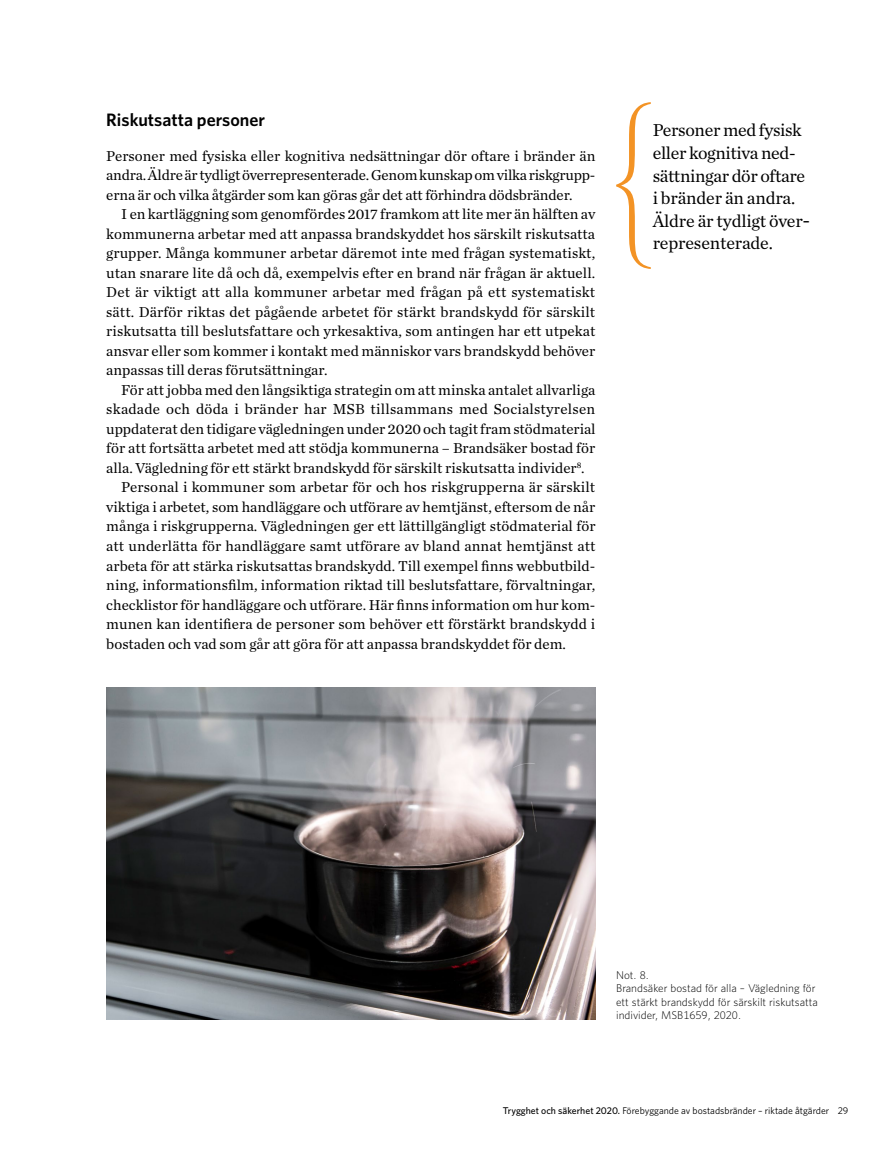
<style>
.page{position:relative;width:893px;height:1149px;background:#fff}
.page>*{position:absolute;margin:0;border:0;box-sizing:border-box;transform-origin:0 0}
.t1{font:18px/22.5px "Chronicle Text G1";letter-spacing:-.02em;color:#000}
.Mellanrubrik_H2{font:600 18px "Whitney";color:#000}
.Brödtext_indrag{font:15px/19.5px "Chronicle Text G1";color:#000;text-align:justify}
.Brödtext{font:15px/19.5px "Chronicle Text G1";letter-spacing:-.01em;color:#000;text-align:justify}
.Fotnot{font:300 11.25px/13.5px "Whitney";color:#000}
.t2{font:9.75px "Whitney";color:#000}
.s1{font-weight:500}
</style>
<div class="page">
<svg style="left:616px;top:102px;width:35px;height:167px"></svg>
<img style="left:106px;top:687px;width:489px;height:332px">
<h2 class="Mellanrubrik_H2" style="left:106px;top:108px;width:160px">Riskutsatta personer</h2>
<p class="Brödtext" style="left:106px;top:145px;width:491px">Personer med fysiska eller kognitiva nedsättningar dör oftare i bränder än andra. Äldre är tydligt överrepresenterade. Genom kunskap om vilka riskgrupp&shy;erna är och vilka åtgärder som kan göras går det att förhindra dödsbränder.</p>
<p class="Brödtext_indrag" style="left:106px;top:203px;width:491px;text-indent:15px">I en kartläggning som genomfördes 2017 framkom att lite mer än hälften av kommunerna arbetar med att anpassa brandskyddet hos särskilt riskutsatta grupper. Många kommuner arbetar däremot inte med frågan systematiskt, utan snarare lite då och då, exempelvis efter en brand när frågan är aktuell.<br>Det är viktigt att alla kommuner arbetar med frågan på ett systematiskt sätt. Därför riktas det pågående arbetet för stärkt brandskydd för särskilt riskutsatta till beslutsfattare och yrkesaktiva, som antingen har ett utpekat ansvar eller som kommer i kontakt med människor vars brandskydd behöver anpassas till deras förutsättningar.</p>
<p class="Brödtext_indrag" style="left:106px;top:379px;width:491px;text-indent:15px">För att jobba med den långsiktiga strategin om att minska antalet allvarliga skadade och döda i bränder har MSB tillsammans med Socialstyrelsen uppdaterat den tidigare vägledningen under 2020 och tagit fram stödmaterial för att fortsätta arbetet med att stödja kommunerna – Brandsäker bostad för alla. Vägledning för ett stärkt brandskydd för särskilt riskutsatta individer<sup>8</sup>.</p>
<p class="Brödtext_indrag" style="left:106px;top:476px;width:491px;text-indent:15px">Personal i kommuner som arbetar för och hos riskgrupperna är särskilt viktiga i arbetet, som handläggare och utförare av hemtjänst, eftersom de når många i riskgrupperna. Vägledningen ger ett lättillgängligt stödmaterial för att underlätta för handläggare samt utförare av bland annat hemtjänst att arbeta för att stärka riskutsattas brandskydd. Till exempel finns webbutbild&shy;ning, informationsfilm, information riktad till beslutsfattare, förvaltningar, checklistor för handläggare och utförare. Här finns information om hur kom&shy;munen kan identifiera de personer som behöver ett förstärkt brandskydd i bostaden och vad som går att göra för att anpassa brandskyddet för dem.</p>
<p class="t1" style="left:653px;top:118px;width:157px">Personer med fysisk eller kognitiva ned&shy;sättningar dör oftare i bränder än andra.<br>Äldre är tydligt över&shy;representerade.</p>
<p class="Fotnot" style="left:616px;top:967px;width:203px">Not. 8.<br>Brandsäker bostad för alla – Vägledning för ett stärkt brandskydd för särskilt riskutsatta individer, MSB1659, 2020.</p>
<p class="t2" style="left:503px;top:1103px;width:347px"><span class="s1">Trygghet och säkerhet 2020.</span> Förebyggande av bostadsbränder – riktade åtgärder 29</p>
</div>
